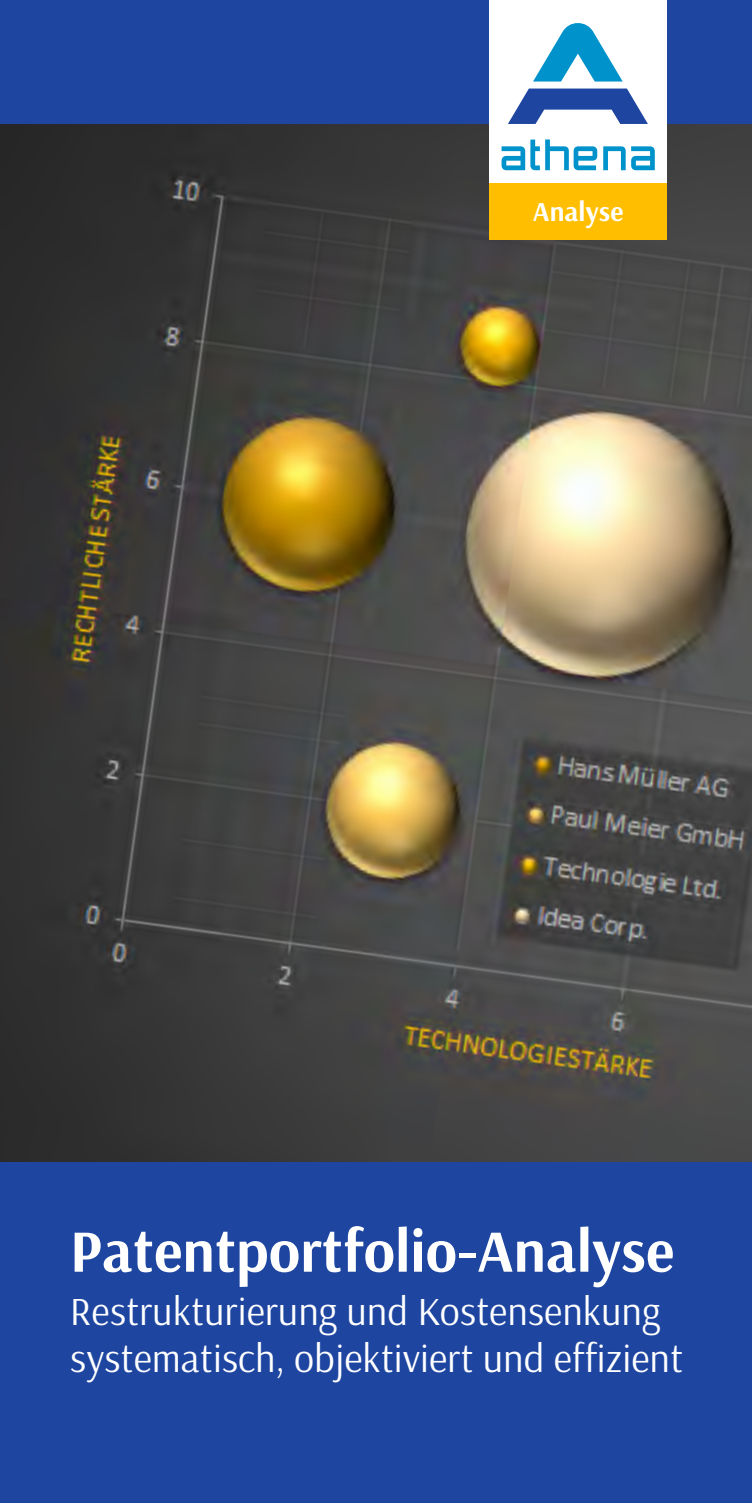
<style>
.page{position:relative;width:752px;height:1503px;background:#fff}
.page>*{position:absolute;margin:0;border:0;box-sizing:border-box;transform-origin:0 0}
.t1{font:700 60px "Arsenal";color:#fff}
.t2{font:40px/47.8px "Arsenal";color:#fff}
.t3{font:700 27.5px "Arsenal";color:#fff}
</style>
<div class="page">
<img style="left:0;top:124px;width:751px;height:1037px">
<div style="left:0;top:1444px;width:751px;height:58px;background:#1e46a1"></div>
<div style="left:0;top:0;width:751px;height:124px;background:#1e46a1"></div>
<div style="left:489px;top:0;width:177px;height:183px;background:#fff"></div>
<svg style="left:501px;top:139px;width:153px;height:31px"></svg>
<svg style="left:533px;top:23px;width:89px;height:59px"></svg>
<svg style="left:508px;top:88px;width:139px;height:36px"></svg>
<div style="left:489px;top:183px;width:177px;height:57px;background:#ffbf00"></div>
<div style="left:0;top:1161px;width:751px;height:334px;background:#1e46a1"></div>
<p class="t3" style="left:532px;top:201px;width:92px">Analyse</p>
<h1 class="t1" style="left:70px;top:1226px;width:605px">Patentportfolio-Analyse</h1>
<p class="t2" style="left:70px;top:1290px;width:614px">Restrukturierung und Kostensenkung systematisch, objektiviert und effizient</p>
</div>
